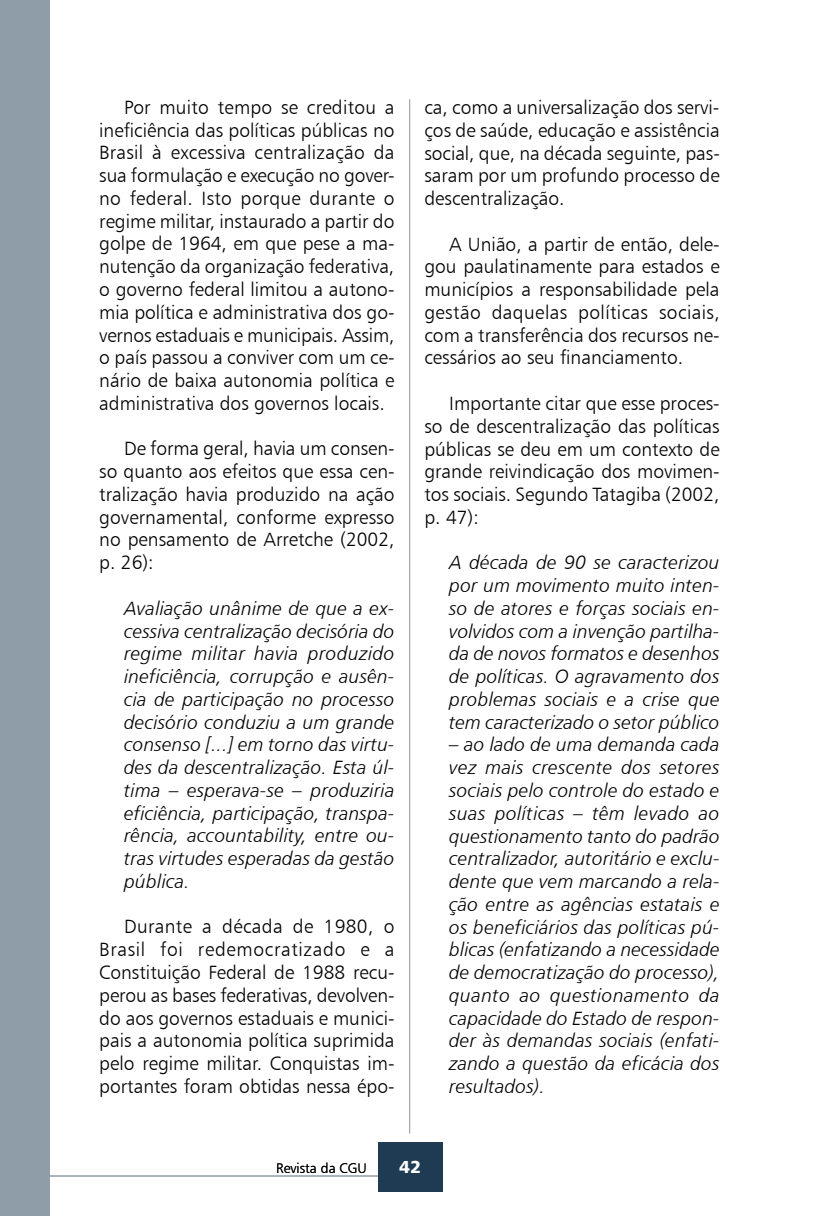
<style>
.page{position:relative;width:819px;height:1216px;background:#fff}
.page>*{position:absolute;margin:0;border:0;box-sizing:border-box;transform-origin:0 0}
.t1{font:19.25px/22.8px "Humanist 777 BT Light B";color:#000;text-align:justify}
.t2{font:19.25px/22.8px "Humanist 777 BT Light Italic B";letter-spacing:.01em;color:#000;text-align:justify}
.t3{font:17.5px "Humanist 777 BT Black B";color:#fff}
.t4{font:14px "Humanist 777 BT Light B";color:#000}
</style>
<div class="page">
<hr style="left:409px;top:99px;width:1px;height:1034px;background:#939598">
<hr style="left:1px;top:1175px;width:380px;height:1px;background:#8f9da9">
<div style="left:378px;top:1141px;width:64px;height:50px;background:#1f3b54"></div>
<div style="left:0;top:0;width:50px;height:1215px;background:#8f9da9"></div>
<p class="t1" style="left:99px;top:95px;width:297px;text-indent:25px">Por muito tempo se creditou a ineficiência das políticas públicas no Brasil à excessiva centralização da sua formulação e execução no gover&shy;no federal. Isto porque durante o regime militar, instaurado a partir do golpe de 1964, em que pese a ma&shy;nutenção da organização federativa, o governo federal limitou a autono&shy;mia política e administrativa dos go&shy;vernos estaduais e municipais. Assim, o país passou a conviver com um ce&shy;nário de baixa autonomia política e administrativa dos governos locais.</p>
<p class="t1" style="left:99px;top:437px;width:297px;text-indent:25px">De forma geral, havia um consen&shy;so quanto aos efeitos que essa cen&shy;tralização havia produzido na ação governamental, conforme expresso no pensamento de Arretche (2002, p. 26):</p>
<p class="t2" style="left:124px;top:596px;width:272px">Avaliação unânime de que a ex&shy;cessiva centralização decisória do regime militar havia produzido ineficiência, corrupção e ausên&shy;cia de participação no processo decisório conduziu a um grande consenso [...] em torno das virtu&shy;des da descentralização. Esta úl&shy;tima – esperava-se – produziria eficiência, participação, transpa&shy;rência, accountability, entre ou&shy;tras virtudes esperadas da gestão pública.</p>
<p class="t1" style="left:99px;top:915px;width:297px;text-indent:25px">Durante a década de 1980, o Brasil foi redemocratizado e a Constituição Federal de 1988 recu&shy;perou as bases federativas, devolven&shy;do aos governos estaduais e munici&shy;pais a autonomia política suprimida pelo regime militar. Conquistas im&shy;portantes foram obtidas nessa épo-</p>
<p class="t1" style="left:424px;top:96px;width:297px">ca, como a universalização dos servi&shy;ços de saúde, educação e assistência social, que, na década seguinte, pas&shy;saram por um profundo processo de descentralização.</p>
<p class="t1" style="left:424px;top:232px;width:297px;text-indent:25px">A União, a partir de então, dele&shy;gou paulatinamente para estados e municípios a responsabilidade pela gestão daquelas políticas sociais, com a transferência dos recursos ne&shy;cessários ao seu financiamento.</p>
<p class="t1" style="left:424px;top:391px;width:297px;text-indent:25px">Importante citar que esse proces&shy;so de descentralização das políticas públicas se deu em um contexto de grande reivindicação dos movimen&shy;tos sociais. Segundo Tatagiba (2002, p. 47):</p>
<p class="t2" style="left:449px;top:551px;width:272px">A década de 90 se caracterizou por um movimento muito inten&shy;so de atores e forças sociais en&shy;volvidos com a invenção partilha&shy;da de novos formatos e desenhos de políticas. O agravamento dos problemas sociais e a crise que tem caracterizado o setor público</p>
<p class="t2" style="left:449px;top:733px;width:272px">– ao lado de uma demanda cada vez mais crescente dos setores sociais pelo controle do estado e suas políticas – têm levado ao questionamento tanto do padrão centralizador, autoritário e exclu&shy;dente que vem marcando a rela&shy;ção entre as agências estatais e os beneficiários das políticas pú&shy;blicas (enfatizando a necessidade de democratização do processo), quanto ao questionamento da capacidade do Estado de respon&shy;der às demandas sociais (enfati&shy;zando a questão da eficácia dos resultados).</p>
<p class="t4" style="left:276px;top:1159px;width:92px">Revista da CGU</p>
<p class="t3" style="left:399px;top:1155px;width:23px">42</p>
</div>
